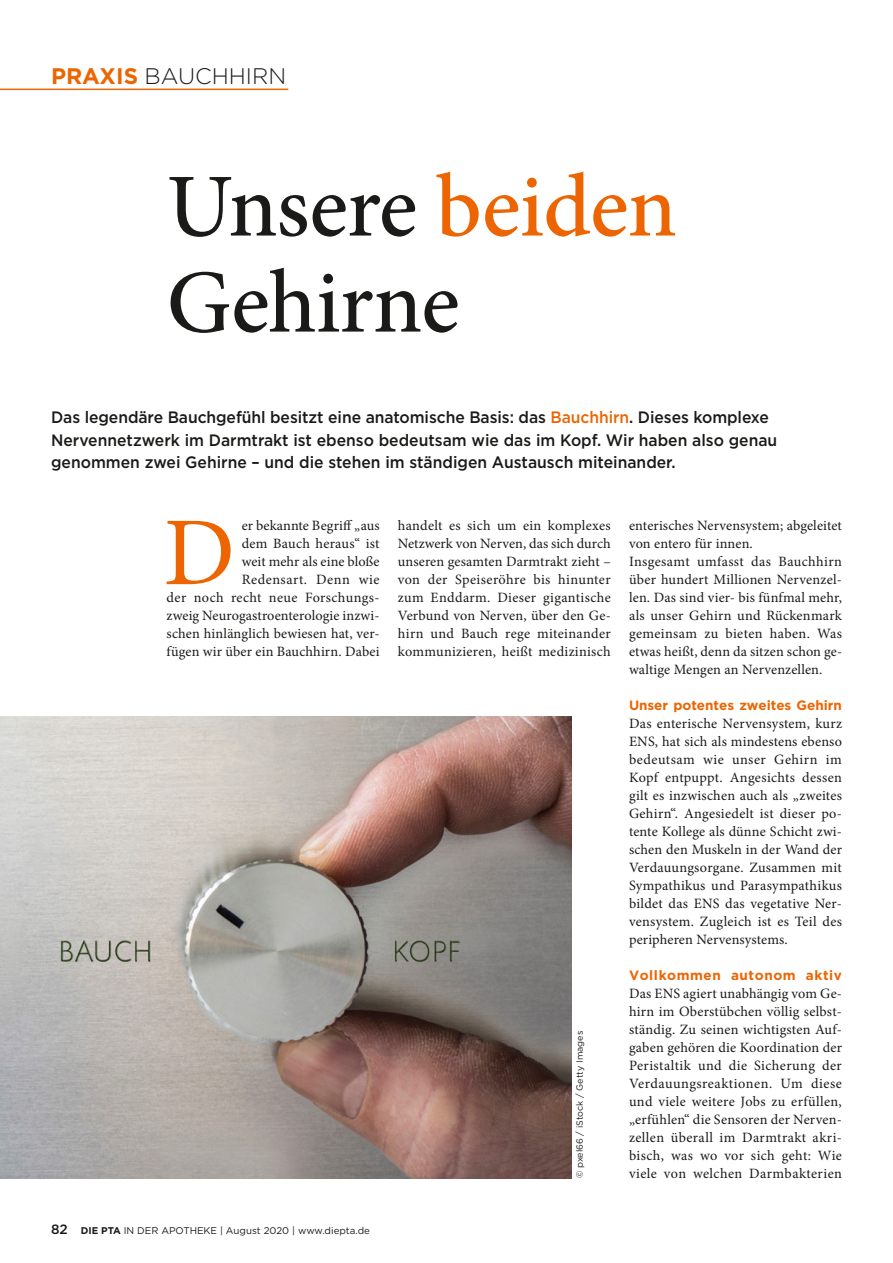
<style>
.page{position:relative;width:893px;height:1263px;background:#fff}
.page>*{position:absolute;margin:0;border:0;box-sizing:border-box;transform-origin:0 0}
.t1{font:97.35px "Minion Pro";color:#ec6502}
.t2{font:500 90px/96px "Minion Pro";letter-spacing:-.01em;color:#1a1a18}
.t3{font:300 22.5px "Gotham";color:#1a1a18}
.t4{font:500 16.5px/22.5px "Gotham";color:#1a1a18;scale:.95 1}
.t5{font:14.25px/18px "Minion Pro";letter-spacing:.015em;color:#1a1a18;text-align:justify}
.t6{font:700 13.5px "Gotham";letter-spacing:-.005em;color:#ec6502}
.t7{font:700 13.5px "Gotham";letter-spacing:.045em;color:#ec6502}
.t8{font:500 13.5px "Gotham";color:#1a1a18}
.t9{font:9.75px "Gotham";color:#1a1a18}
.t10{font:9px "Gotham";color:#1a1a18}
.s1{font-weight:700;color:#ec6502}
.s2{color:#ec6502}
.s3{font-weight:700}
</style>
<div class="page">
<hr style="left:0;top:89px;width:288px;height:1px;background:#ec6502">
<img style="left:0;top:716px;width:571px;height:462px">
<h3 class="t3" style="left:51px;top:62px;width:237px"><span class="s1">PRAXIS</span> BAUCHHIRN</h3>
<h2 class="t2" style="left:167px;top:159px;width:512px">Unsere <span class="s2">beiden<br></span>Gehirne</h2>
<p class="t4" style="left:51px;top:406px;width:766px">Das legendäre Bauchgefühl besitzt eine anatomische Basis: das <span class="s2">Bauchhirn</span>. Dieses komplexe<br>Nervennetzwerk im Darmtrakt ist ebenso bedeutsam wie das im Kopf. Wir haben also genau genommen zwei Gehirne – und die stehen im ständigen Austausch miteinander.</p>
<p class="t5" style="left:167px;top:517px;width:214px;text-align:right">er bekannte Begriff „aus<br>dem Bauch heraus“ ist<br>weit mehr als eine bloße<br>Redensart. Denn wie<br>der noch recht neue Forschungs&shy;zweig Neurogastroenterologie inzwi&shy;schen hinlänglich bewiesen hat, ver&shy;fügen wir über ein Bauchhirn. Dabei</p>
<p class="t5" style="left:398px;top:517px;width:214px">handelt es sich um ein komplexes Netzwerk von Nerven, das sich durch unseren gesamten Darmtrakt zieht – von der Speiseröhre bis hinunter zum Enddarm. Dieser gigantische Verbund von Nerven, über den Ge&shy;hirn und Bauch rege miteinander kommunizieren, heißt medizinisch</p>
<p class="t5" style="left:629px;top:517px;width:214px;text-align:left">enterisches Nervensystem; abgeleitet von entero für innen.<br>Insgesamt umfasst das Bauchhirn über hundert Millionen Nervenzel&shy;len. Das sind vier- bis fünfmal mehr, als unser Gehirn und Rückenmark gemeinsam zu bieten haben. Was etwas heißt, denn da sitzen schon ge&shy;waltige Mengen an Nervenzellen.</p>
<p class="t6" style="left:629px;top:696px;width:214px">Unser potentes zweites Gehirn</p>
<p class="t5" style="left:629px;top:715px;width:214px">Das enterische Nervensystem, kurz ENS, hat sich als mindestens ebenso bedeutsam wie unser Gehirn im Kopf entpuppt. Angesichts dessen gilt es inzwischen auch als „zweites Gehirn“. Angesiedelt ist dieser po&shy;tente Kollege als dünne Schicht zwi&shy;schen den Muskeln in der Wand der Verdauungsorgane. Zusammen mit Sympathikus und Parasympathikus bildet das ENS das vegetative Ner&shy;vensystem. Zugleich ist es Teil des peripheren Nervensystems.</p>
<p class="t7" style="left:629px;top:966px;width:214px">Vollkommen autonom aktiv</p>
<p class="t5" style="left:629px;top:985px;width:214px">Das ENS agiert unabhängig vom Ge&shy;hirn im Oberstübchen völlig selbst&shy;ständig. Zu seinen wichtigsten Auf&shy;gaben gehören die Koordination der Peristaltik und die Sicherung der Verdauungsreaktionen. Um diese und viele weitere Jobs zu erfüllen, „erfühlen“ die Sensoren der Nerven&shy;zellen überall im Darmtrakt akri&shy;bisch, was wo vor sich geht: Wie viele von welchen Darmbakterien</p>
<h1 class="t1" style="left:163px;top:488px;width:73px">D</h1>
<p class="t10" style="left:574px;top:1178px;width:149px;rotate:-90deg">© pxel66 / iStock / Getty Images</p>
<p class="t8" style="left:51px;top:1220px;width:18px">82</p>
<p class="t9" style="left:81px;top:1224px;width:291px"><span class="s3">DIE PTA</span> IN DER APOTHEKE | August 2020 | www.diepta.de</p>
</div>
